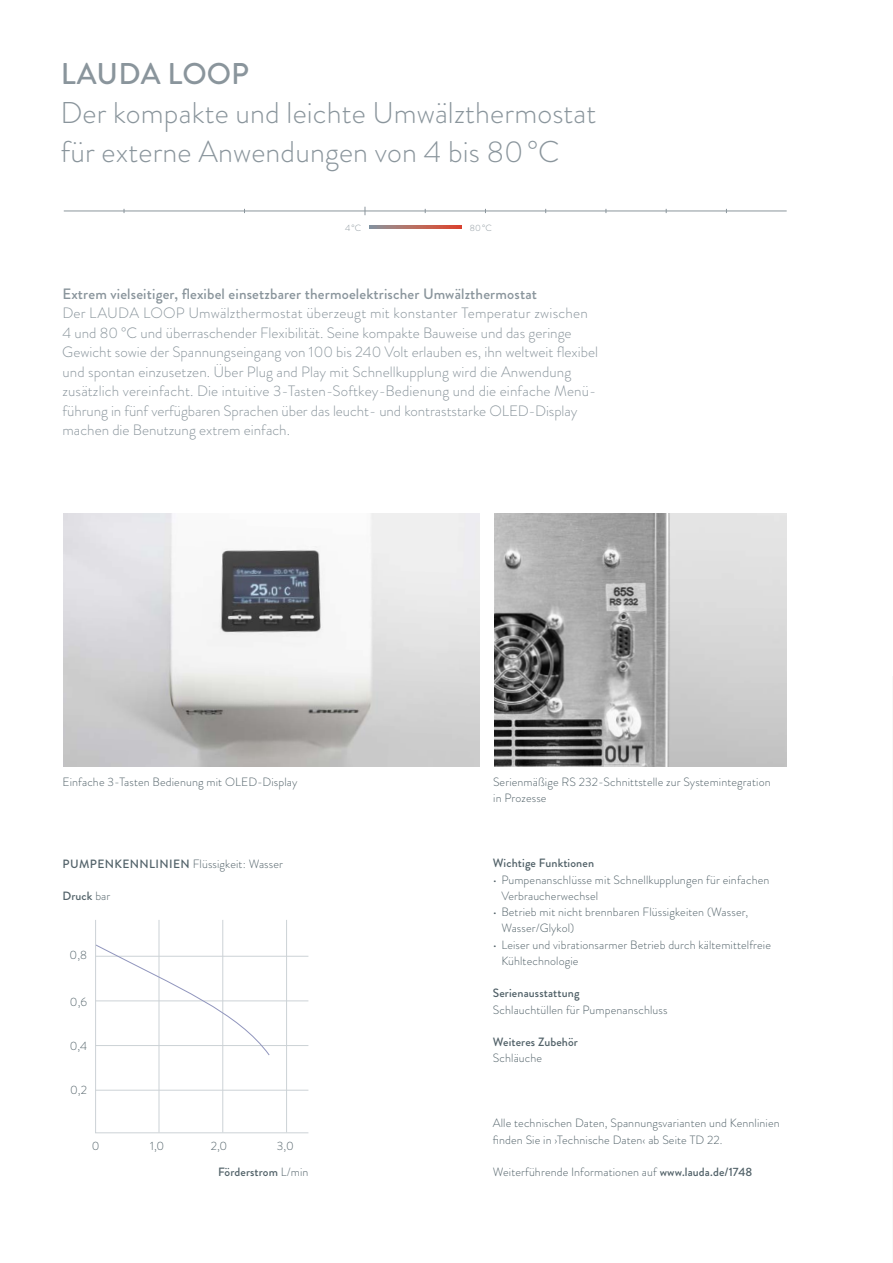
<style>
.page{position:relative;width:893px;height:1263px;background:#fff}
.page>*{position:absolute;margin:0;border:0;box-sizing:border-box;transform-origin:0 0}
.t1{font:300 30px/39px "Brandon Grotesque";letter-spacing:.005em;color:#8a959c}
.t2{font:500 30px "Brandon Grotesque";letter-spacing:.005em;color:#8a959c}
.t3{font:300 15px/19.5px "Brandon Grotesque";color:#8a959c}
.t4{font:500 15px "Brandon Grotesque";letter-spacing:.01em;color:#8a959c}
.t5{font:300 12px/16.2px "Brandon Grotesque";letter-spacing:.01em;color:#516168}
.t6{font:500 12px "Brandon Grotesque";letter-spacing:.01em;color:#516168}
.t7{font:300 9px "Brandon Grotesque";color:#8a959c}
.s1{font-weight:500}
.s2{font-weight:300}
</style>
<div class="page">
<hr style="left:892px;top:676px;width:1px;height:587px;background:#000">
<svg style="left:95px;top:920px;width:214px;height:213px"></svg>
<img style="left:64px;top:513px;width:415px;height:254px">
<img style="left:494px;top:513px;width:293px;height:254px">
<hr style="left:64px;top:211px;width:723px;height:1px;background:#8a959c">
<svg style="left:370px;top:226px;width:91px;height:3px"></svg>
<h1 class="t2" style="left:61px;top:53px;width:190px">LAUDA LOOP</h1>
<h1 class="t1" style="left:61px;top:93px;width:537px">Der kompakte und leichte Umwälzthermostat für externe Anwendungen von 4 bis 80°C</h1>
<p class="t7" style="left:345px;top:221px;width:18px">4°C</p>
<p class="t7" style="left:470px;top:221px;width:24px">80°C</p>
<p class="t4" style="left:63px;top:283px;width:476px">Extrem vielseitiger, flexibel einsetzbarer thermoelektrischer Umwälzthermostat</p>
<p class="t3" style="left:62px;top:303px;width:537px">Der LAUDA LOOP Umwälzthermostat überzeugt mit konstanter Temperatur zwischen 4 und 80 °C und überraschender Flexibilität. Seine kompakte Bauweise und das geringe Gewicht sowie der Spannungseingang von 100 bis 240 Volt erlauben es, ihn weltweit flexibel und spontan einzusetzen. Über Plug and Play mit Schnellkupplung wird die Anwendung zusätzlich vereinfacht. Die intuitive 3-Tasten-Softkey-Bedienung und die einfache Menü&shy;führung in fünf verfügbaren Sprachen über das leucht- und kontraststarke OLED-Display machen die Benutzung extrem einfach.</p>
<p class="t5" style="left:63px;top:774px;width:236px">Einfache 3-Tasten Bedienung mit OLED-Display</p>
<p class="t5" style="left:493px;top:774px;width:279px">Serienmäßige RS 232-Schnittstelle zur Systemintegration in Prozesse</p>
<p class="t5" style="left:63px;top:855px;width:222px"><span class="s1">PUMPENKENNLINIEN</span> Flüssigkeit: Wasser</p>
<p class="t6" style="left:63px;top:887px;width:49px">Druck <span class="s2">bar</span></p>
<p class="t5" style="left:70px;top:947px;width:19px">0,8</p>
<p class="t5" style="left:70px;top:993px;width:19px">0,6</p>
<p class="t5" style="left:70px;top:1037px;width:19px">0,4</p>
<p class="t5" style="left:70px;top:1081px;width:19px">0,2</p>
<p class="t5" style="left:92px;top:1137px;width:9px">0</p>
<p class="t5" style="left:150px;top:1137px;width:16px">1,0</p>
<p class="t5" style="left:211px;top:1137px;width:18px">2,0</p>
<p class="t5" style="left:277px;top:1137px;width:18px">3,0</p>
<p class="t6" style="left:218px;top:1164px;width:92px">Förderstrom <span class="s2">L/min</span></p>
<p class="t6" style="left:493px;top:855px;width:103px">Wichtige Funktionen</p>
<p class="t5" style="left:501px;top:871px;width:270px;text-indent:-9px">• Pumpenanschlüsse mit Schnellkupplungen für einfachen<br>Verbraucherwechsel</p>
<p class="t5" style="left:501px;top:904px;width:248px;text-indent:-9px">• Betrieb mit nicht brennbaren Flüssigkeiten (Wasser,<br>Wasser/Glykol)</p>
<p class="t5" style="left:501px;top:936px;width:271px;text-indent:-9px">• Leiser und vibrationsarmer Betrieb durch kältemittelfreie<br>Kühltechnologie</p>
<p class="t6" style="left:493px;top:985px;width:88px">Serienausstattung</p>
<p class="t5" style="left:493px;top:1001px;width:176px">Schlauchtüllen für Pumpenanschluss</p>
<p class="t6" style="left:493px;top:1034px;width:87px">Weiteres Zubehör</p>
<p class="t5" style="left:493px;top:1050px;width:51px">Schläuche</p>
<p class="t5" style="left:493px;top:1115px;width:288px">Alle technischen Daten, Spannungsvarianten und Kennlinien finden Sie in ›Technische Daten‹ ab Seite TD 22.</p>
<p class="t5" style="left:493px;top:1164px;width:261px">Weiterführende Informationen auf <span class="s1">www.lauda.de/1748</span></p>
</div>
